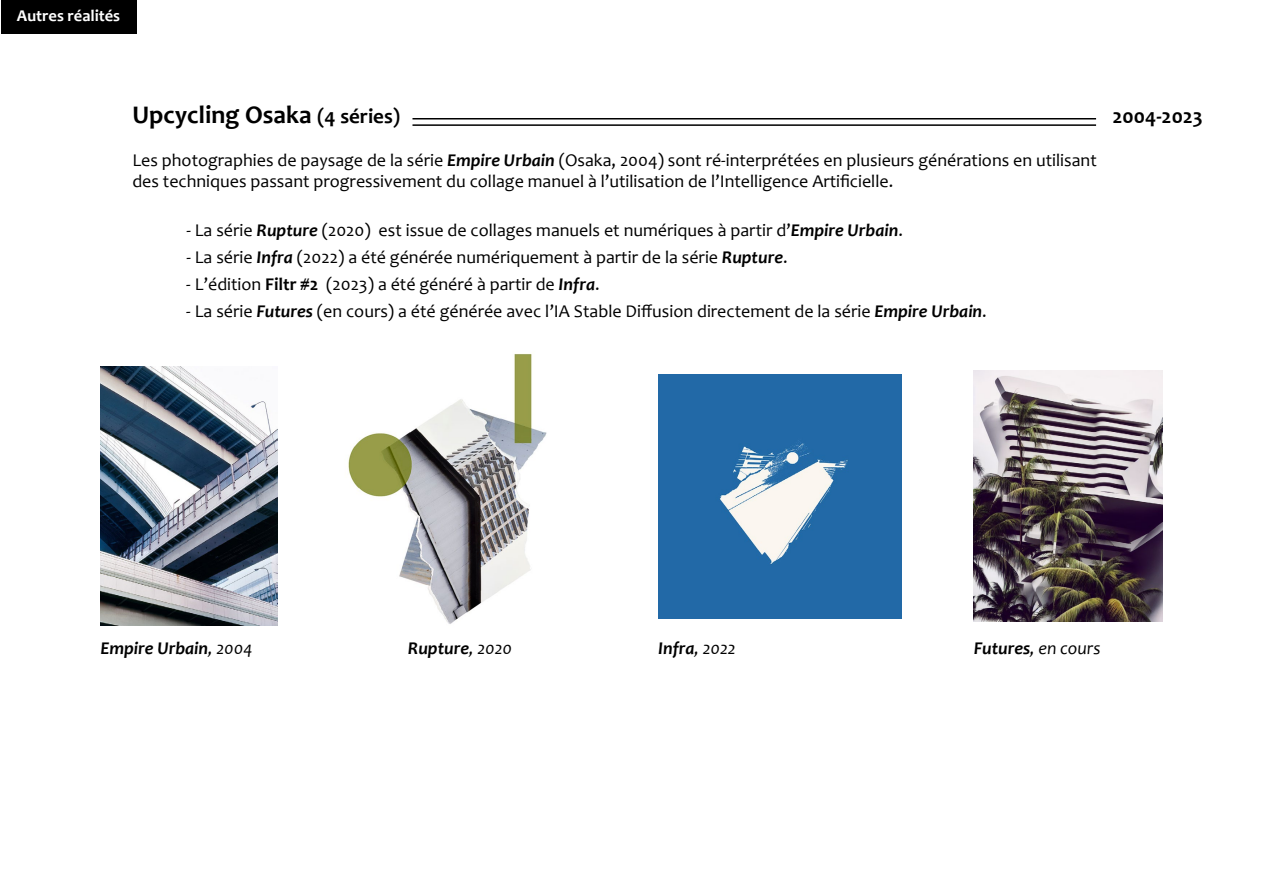
<style>
.page{position:relative;width:1263px;height:893px;background:#fff}
.page>*{position:absolute;margin:0;border:0;box-sizing:border-box;transform-origin:0 0}
.t1{font:700 25.5px "Candara";color:#000}
.t2{font:700 21px "Candara";color:#000}
.t3{font:18px/21.6px "Candara";color:#000}
.t4{font:italic 700 18px "Candara";color:#000}
.t5{font:italic 18px "Candara";color:#000}
.t6{font:700 16.5px "Candara";color:#fff}
.s1{font-size:21px}
.s2{font-weight:700;font-style:italic}
.s3{font-weight:700}
.s4{font-weight:400}
</style>
<div class="page">
<img style="left:277px;top:353px;width:270px;height:273px">
<img style="left:658px;top:375px;width:243px;height:243px">
<img style="left:100px;top:366px;width:177px;height:260px">
<img style="left:974px;top:370px;width:188px;height:252px">
<hr style="left:412px;top:124px;width:684px;height:2px;background:#000">
<hr style="left:412px;top:118px;width:684px;height:1px;background:#000">
<div style="left:1px;top:0;width:135px;height:33px;background:#000"></div>
<p class="t6" style="left:17px;top:5px;width:105px">Autres réalités</p>
<h1 class="t1" style="left:132px;top:98px;width:269px">Upcycling Osaka <span class="s1">(4 séries)</span></h1>
<p class="t2" style="left:1112px;top:103px;width:92px">2004-2023</p>
<p class="t3" style="left:132px;top:149px;width:966px">Les photographies de paysage de la série <span class="s2">Empire Urbain</span> (Osaka, 2004) sont ré-interprétées en plusieurs générations en utilisant des techniques passant progressivement du collage manuel à l’utilisation de l’Intelligence Artificielle.</p>
<p class="t3" style="left:186px;top:219px;width:718px">- La série <span class="s2">Rupture</span> (2020) est issue de collages manuels et numériques à partir d’<span class="s2">Empire Urbain</span>.</p>
<p class="t3" style="left:186px;top:246px;width:603px">- La série <span class="s2">Infra</span> (2022) a été générée numériquement à partir de la série <span class="s2">Rupture</span>.</p>
<p class="t3" style="left:186px;top:273px;width:415px">- L’édition <span class="s3">Filtr #2</span> (2023) a été généré à partir de <span class="s2">Infra</span>.</p>
<p class="t3" style="left:186px;top:300px;width:802px">- La série <span class="s2">Futures</span> (en cours) a été générée avec l’IA Stable Diffusion directement de la série <span class="s2">Empire Urbain</span>.</p>
<p class="t4" style="left:100px;top:637px;width:153px">Empire Urbain<span class="s4">, 2004</span></p>
<p class="t4" style="left:408px;top:637px;width:106px">Rupture<span class="s4">, 2020</span></p>
<p class="t4" style="left:658px;top:636px;width:79px">Infra<span class="s4">, 2022</span></p>
<p class="t5" style="left:974px;top:637px;width:128px"><span class="s3">Futures</span>, en cours</p>
</div>
